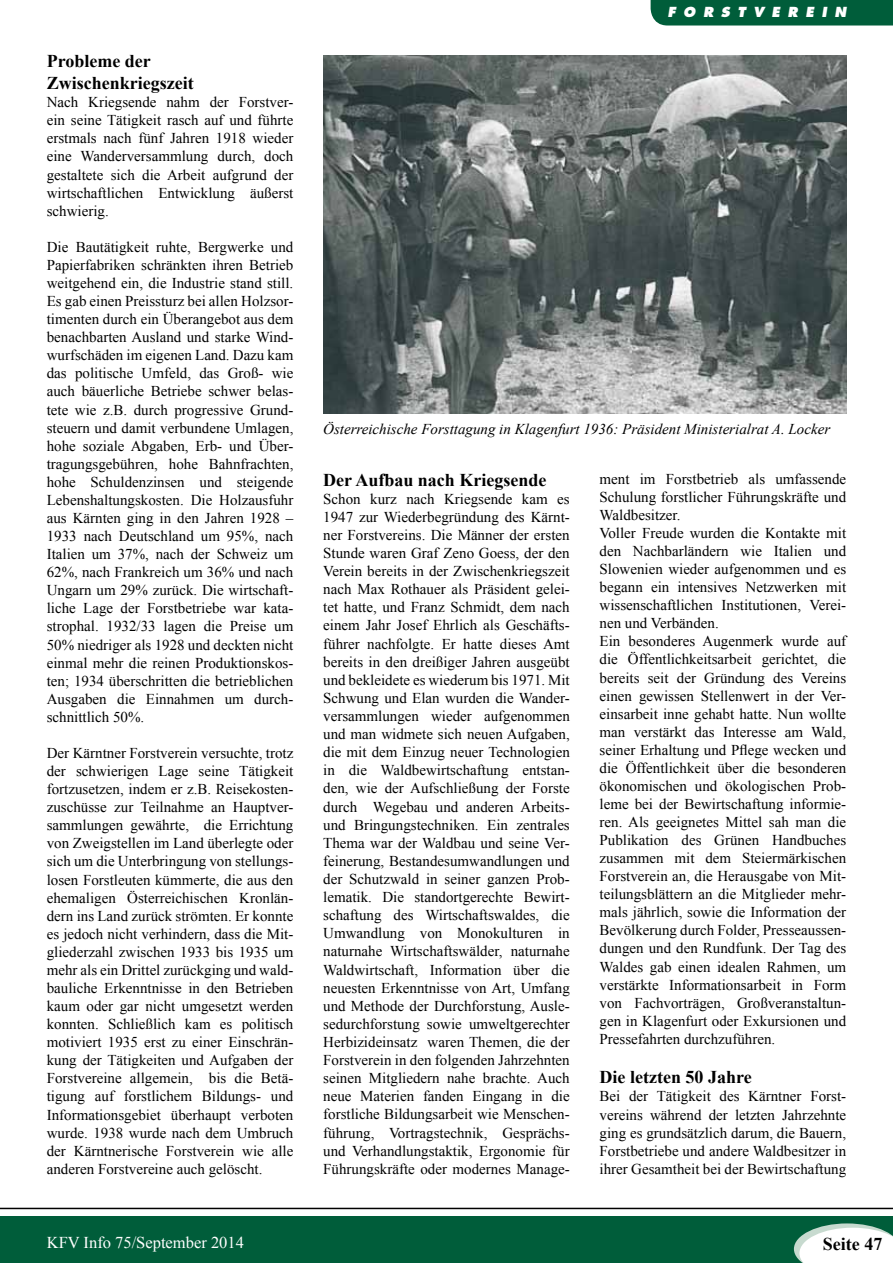
<style>
.page{position:relative;width:893px;height:1263px;background:#fff}
.page>*{position:absolute;margin:0;border:0;box-sizing:border-box;transform-origin:0 0}
.t1{font:700 18px/21.6px "Times New Roman";color:#000}
.t2{font:16.5px "Times New Roman";color:#fff}
.t3{font:15px/18.1px "Times New Roman";color:#000;text-align:justify}
.t4{font:italic 15px "Times New Roman";color:#000}
.t5{font:italic 800 13.5px "Futura";letter-spacing:.56em;color:#fff}
</style>
<div class="page">
<div style="left:0;top:1216px;width:893px;height:47px;background:#005d3a"></div>
<hr style="left:0;top:1208px;width:893px;height:1px;background:#000">
<svg style="left:794px;top:1223px;width:99px;height:40px;background:#d4e3dd"></svg>
<div style="left:651px;top:0;width:242px;height:26px;background:#005d3a"></div>
<img style="left:323px;top:55px;width:523px;height:359px">
<p class="t1" style="left:47px;top:50px;width:148px">Probleme der<br>Zwischenkriegszeit</p>
<p class="t3" style="left:47px;top:93px;width:248px">Nach Kriegsende nahm der Forstver&shy;ein seine Tätigkeit rasch auf und führte erstmals nach fünf Jahren 1918 wieder eine Wanderversammlung durch, doch gestaltete sich die Arbeit aufgrund der wirtschaftlichen Entwicklung äußerst schwierig.</p>
<p class="t3" style="left:47px;top:237px;width:248px">Die Bautätigkeit ruhte, Bergwerke und Papierfabriken schränkten ihren Betrieb weitgehend ein, die Industrie stand still.<br>Es gab einen Preissturz bei allen Holzsor&shy;timenten durch ein Überangebot aus dem benachbarten Ausland und starke Wind&shy;wurfschäden im eigenen Land. Dazu kam das politische Umfeld, das Groß- wie auch bäuerliche Betriebe schwer belas&shy;tete wie z.B. durch progressive Grund&shy;steuern und damit verbundene Umlagen, hohe soziale Abgaben, Erb- und Über&shy;tragungsgebühren, hohe Bahnfrachten, hohe Schuldenzinsen und steigende Lebenshaltungskosten. Die Holzausfuhr aus Kärnten ging in den Jahren 1928 – 1933 nach Deutschland um 95%, nach Italien um 37%, nach der Schweiz um 62%, nach Frankreich um 36% und nach Ungarn um 29% zurück. Die wirtschaft&shy;liche Lage der Forstbetriebe war kata&shy;strophal. 1932/33 lagen die Preise um 50% niedriger als 1928 und deckten nicht einmal mehr die reinen Produktionskos&shy;ten; 1934 überschritten die betrieblichen Ausgaben die Einnahmen um durch&shy;schnittlich 50%.</p>
<p class="t3" style="left:47px;top:744px;width:248px">Der Kärntner Forstverein versuchte, trotz der schwierigen Lage seine Tätigkeit fortzusetzen, indem er z.B. Reisekosten&shy;zuschüsse zur Teilnahme an Hauptver&shy;sammlungen gewährte, die Errichtung von Zweigstellen im Land überlegte oder sich um die Unterbringung von stellungs&shy;losen Forstleuten kümmerte, die aus den ehemaligen Österreichischen Kronlän&shy;dern ins Land zurück strömten. Er konnte es jedoch nicht verhindern, dass die Mit&shy;gliederzahl zwischen 1933 bis 1935 um mehr als ein Drittel zurückging und wald&shy;bauliche Erkenntnisse in den Betrieben kaum oder gar nicht umgesetzt werden konnten. Schließlich kam es politisch motiviert 1935 erst zu einer Einschrän&shy;kung der Tätigkeiten und Aufgaben der Forstvereine allgemein, bis die Betä&shy;tigung auf forstlichem Bildungs- und Informationsgebiet überhaupt verboten wurde. 1938 wurde nach dem Umbruch der Kärntnerische Forstverein wie alle anderen Forstvereine auch gelöscht.</p>
<p class="t5" style="left:668px;top:3px;width:180px">FORSTVEREIN</p>
<p class="t4" style="left:323px;top:418px;width:509px">Österreichische Forsttagung in Klagenfurt 1936: Präsident Ministerialrat A. Locker</p>
<p class="t1" style="left:323px;top:468px;width:225px">Der Aufbau nach Kriegsende</p>
<p class="t3" style="left:323px;top:489px;width:248px">Schon kurz nach Kriegsende kam es 1947 zur Wiederbegründung des Kärnt&shy;ner Forstvereins. Die Männer der ersten Stunde waren Graf Zeno Goess, der den Verein bereits in der Zwischenkriegszeit nach Max Rothauer als Präsident gelei&shy;tet hatte, und Franz Schmidt, dem nach einem Jahr Josef Ehrlich als Geschäfts&shy;führer nachfolgte. Er hatte dieses Amt bereits in den dreißiger Jahren ausgeübt und bekleidete es wiederum bis 1971. Mit Schwung und Elan wurden die Wander&shy;versammlungen wieder aufgenommen und man widmete sich neuen Aufgaben, die mit dem Einzug neuer Technologien in die Waldbewirtschaftung entstan&shy;den, wie der Aufschließung der Forste durch Wegebau und anderen Arbeits&shy;und Bringungstechniken. Ein zentrales Thema war der Waldbau und seine Ver&shy;feinerung, Bestandesumwandlungen und der Schutzwald in seiner ganzen Prob&shy;lematik. Die standortgerechte Bewirt&shy;schaftung des Wirtschaftswaldes, die Umwandlung von Monokulturen in naturnahe Wirtschaftswälder, naturnahe Waldwirtschaft, Information über die neuesten Erkenntnisse von Art, Umfang und Methode der Durchforstung, Ausle&shy;sedurchforstung sowie umweltgerechter Herbizideinsatz waren Themen, die der Forstverein in den folgenden Jahrzehnten seinen Mitgliedern nahe brachte. Auch neue Materien fanden Eingang in die forstliche Bildungsarbeit wie Menschen&shy;führung, Vortragstechnik, Gesprächs&shy;und Verhandlungstaktik, Ergonomie für Führungskräfte oder modernes Manage-</p>
<p class="t3" style="left:600px;top:470px;width:248px;text-align:left">ment im Forstbetrieb als umfassende Schulung forstlicher Führungskräfte und Waldbesitzer.<br>Voller Freude wurden die Kontakte mit den Nachbarländern wie Italien und Slowenien wieder aufgenommen und es begann ein intensives Netzwerken mit wissenschaftlichen Institutionen, Verei&shy;nen und Verbänden.<br>Ein besonderes Augenmerk wurde auf die Öffentlichkeitsarbeit gerichtet, die bereits seit der Gründung des Vereins einen gewissen Stellenwert in der Ver&shy;einsarbeit inne gehabt hatte. Nun wollte man verstärkt das Interesse am Wald, seiner Erhaltung und Pflege wecken und die Öffentlichkeit über die besonderen ökonomischen und ökologischen Prob&shy;leme bei der Bewirtschaftung informie&shy;ren. Als geeignetes Mittel sah man die Publikation des Grünen Handbuches zusammen mit dem Steiermärkischen Forstverein an, die Herausgabe von Mit&shy;teilungsblättern an die Mitglieder mehr&shy;mals jährlich, sowie die Information der Bevölkerung durch Folder, Presseaussen&shy;dungen und den Rundfunk. Der Tag des Waldes gab einen idealen Rahmen, um verstärkte Informationsarbeit in Form von Fachvorträgen, Großveranstaltun&shy;gen in Klagenfurt oder Exkursionen und Pressefahrten durchzuführen.</p>
<p class="t1" style="left:600px;top:1066px;width:154px">Die letzten 50 Jahre</p>
<p class="t3" style="left:600px;top:1087px;width:248px">Bei der Tätigkeit des Kärntner Forst&shy;vereins während der letzten Jahrzehnte ging es grundsätzlich darum, die Bauern, Forstbetriebe und andere Waldbesitzer in ihrer Gesamtheit bei der Bewirtschaftung</p>
<p class="t2" style="left:47px;top:1231px;width:199px">KFV Info 75/September 2014</p>
<p class="t1" style="left:823px;top:1232px;width:61px">Seite 47</p>
</div>
